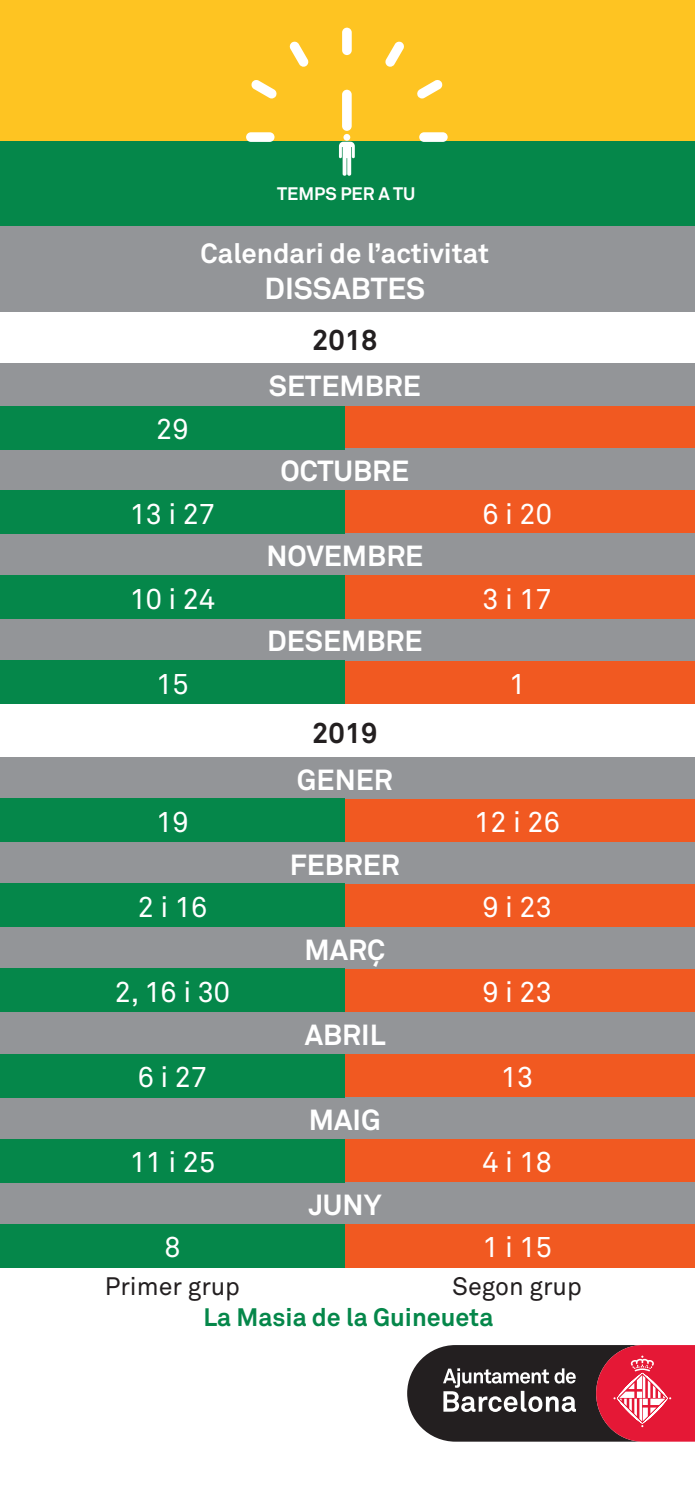
<style>
.page{position:relative;width:695px;height:1489px;background:#fff}
.page>*{position:absolute;margin:0;border:0;box-sizing:border-box;transform-origin:0 0}
.t1{font:700 30px "Akkurat Pro";color:#fff}
.t2{font:28.75px "Akkurat Pro";color:#fff}
.t3{font:700 28.75px "Akkurat Pro";color:#fff}
.t4{font:700 28.75px "Akkurat Pro";color:#231f20}
.t5{font:700 27.5px "Akkurat Pro";color:#fff}
.t6{font:700 25px "Akkurat Pro";color:#05874a}
.t7{font:25px "Akkurat Pro";color:#231f20}
.t8{font:700 18px "Akkurat Pro";color:#fff}
</style>
<div class="page">
<div style="left:313px;top:406px;width:381px;height:43px;background:#f15921"></div>
<div style="left:313px;top:490px;width:381px;height:43px;background:#f15921"></div>
<div style="left:313px;top:575px;width:381px;height:43px;background:#f15921"></div>
<div style="left:313px;top:660px;width:381px;height:43px;background:#f15921"></div>
<div style="left:313px;top:798px;width:381px;height:43px;background:#f15921"></div>
<div style="left:313px;top:883px;width:381px;height:44px;background:#f15921"></div>
<div style="left:313px;top:968px;width:381px;height:44px;background:#f15921"></div>
<div style="left:313px;top:1053px;width:381px;height:44px;background:#f15921"></div>
<div style="left:313px;top:1138px;width:381px;height:44px;background:#f15921"></div>
<div style="left:313px;top:1223px;width:381px;height:44px;background:#f15921"></div>
<div style="left:0;top:0;width:694px;height:142px;background:#fec422"></div>
<div style="left:0;top:142px;width:694px;height:85px;background:#05874a"></div>
<div style="left:0;top:1182px;width:694px;height:41px;background:#939598"></div>
<div style="left:0;top:1097px;width:694px;height:41px;background:#939598"></div>
<div style="left:0;top:1012px;width:694px;height:41px;background:#939598"></div>
<div style="left:0;top:927px;width:694px;height:41px;background:#939598"></div>
<div style="left:0;top:841px;width:694px;height:42px;background:#939598"></div>
<div style="left:0;top:756px;width:694px;height:42px;background:#939598"></div>
<div style="left:0;top:533px;width:694px;height:42px;background:#939598"></div>
<div style="left:0;top:618px;width:694px;height:42px;background:#939598"></div>
<div style="left:0;top:448px;width:694px;height:42px;background:#939598"></div>
<div style="left:0;top:363px;width:694px;height:43px;background:#939598"></div>
<div style="left:0;top:227px;width:694px;height:85px;background:#939598"></div>
<svg style="left:251px;top:80px;width:26px;height:18px"></svg>
<div style="left:342px;top:28px;width:9px;height:27px;background:#fff;border-radius:5px"></div>
<svg style="left:289px;top:41px;width:20px;height:26px"></svg>
<div style="left:246px;top:132px;width:28px;height:10px;background:#fff;border-radius:5px"></div>
<svg style="left:417px;top:80px;width:26px;height:18px"></svg>
<div style="left:419px;top:132px;width:28px;height:10px;background:#fff;border-radius:5px"></div>
<svg style="left:385px;top:41px;width:19px;height:26px"></svg>
<svg style="left:339px;top:142px;width:16px;height:34px"></svg>
<div style="left:343px;top:134px;width:7px;height:7px;background:#fff;border-radius:50%"></div>
<div style="left:342px;top:90px;width:9px;height:41px;background:#fff;border-radius:5px"></div>
<div style="left:0;top:406px;width:345px;height:43px;background:#05874a"></div>
<div style="left:0;top:490px;width:345px;height:43px;background:#05874a"></div>
<div style="left:0;top:575px;width:345px;height:43px;background:#05874a"></div>
<div style="left:0;top:660px;width:345px;height:43px;background:#05874a"></div>
<div style="left:0;top:798px;width:345px;height:43px;background:#05874a"></div>
<div style="left:0;top:883px;width:345px;height:44px;background:#05874a"></div>
<div style="left:0;top:968px;width:345px;height:44px;background:#05874a"></div>
<div style="left:0;top:1053px;width:345px;height:44px;background:#05874a"></div>
<div style="left:0;top:1138px;width:345px;height:44px;background:#05874a"></div>
<div style="left:0;top:1223px;width:345px;height:44px;background:#05874a"></div>
<svg style="left:407px;top:1345px;width:287px;height:96px;background:#763d46"></svg>
<p class="t8" style="left:277px;top:182px;width:140px">TEMPS PER A TU</p>
<p class="t5" style="left:200px;top:236px;width:290px">Calendari de l’activitat</p>
<p class="t1" style="left:264px;top:269px;width:162px">DISSABTES</p>
<p class="t4" style="left:312px;top:322px;width:67px">2018</p>
<p class="t3" style="left:269px;top:367px;width:153px">SETEMBRE</p>
<p class="t2" style="left:156px;top:412px;width:34px">29</p>
<p class="t3" style="left:280px;top:452px;width:130px">OCTUBRE</p>
<p class="t2" style="left:130px;top:497px;width:87px">13 i 27</p>
<p class="t2" style="left:482px;top:497px;width:71px">6 i 20</p>
<p class="t3" style="left:266px;top:537px;width:158px">NOVEMBRE</p>
<p class="t2" style="left:130px;top:582px;width:87px">10 i 24</p>
<p class="t2" style="left:482px;top:582px;width:71px">3 i 17</p>
<p class="t3" style="left:267px;top:622px;width:157px">DESEMBRE</p>
<p class="t2" style="left:156px;top:667px;width:34px">15</p>
<p class="t2" style="left:509px;top:667px;width:18px">1</p>
<p class="t4" style="left:312px;top:714px;width:67px">2019</p>
<p class="t3" style="left:297px;top:761px;width:97px">GENER</p>
<p class="t2" style="left:156px;top:804px;width:34px">19</p>
<p class="t2" style="left:474px;top:804px;width:87px">12 i 26</p>
<p class="t3" style="left:290px;top:846px;width:111px">FEBRER</p>
<p class="t2" style="left:138px;top:889px;width:71px">2 i 16</p>
<p class="t2" style="left:482px;top:889px;width:71px">9 i 23</p>
<p class="t3" style="left:304px;top:931px;width:82px">MARÇ</p>
<p class="t2" style="left:115px;top:974px;width:117px">2, 16 i 30</p>
<p class="t2" style="left:482px;top:974px;width:71px">9 i 23</p>
<p class="t3" style="left:305px;top:1016px;width:82px">ABRIL</p>
<p class="t2" style="left:138px;top:1059px;width:71px">6 i 27</p>
<p class="t2" style="left:501px;top:1059px;width:34px">13</p>
<p class="t3" style="left:309px;top:1101px;width:73px">MAIG</p>
<p class="t2" style="left:130px;top:1144px;width:87px">11 i 25</p>
<p class="t2" style="left:482px;top:1144px;width:71px">4 i 18</p>
<p class="t3" style="left:309px;top:1186px;width:74px">JUNY</p>
<p class="t2" style="left:164px;top:1229px;width:18px">8</p>
<p class="t2" style="left:482px;top:1229px;width:71px">1 i 15</p>
<p class="t7" style="left:105px;top:1271px;width:137px">Primer grup</p>
<p class="t7" style="left:452px;top:1271px;width:131px">Segon grup</p>
<p class="t6" style="left:203px;top:1301px;width:291px">La Masia de la Guineueta</p>
</div>
